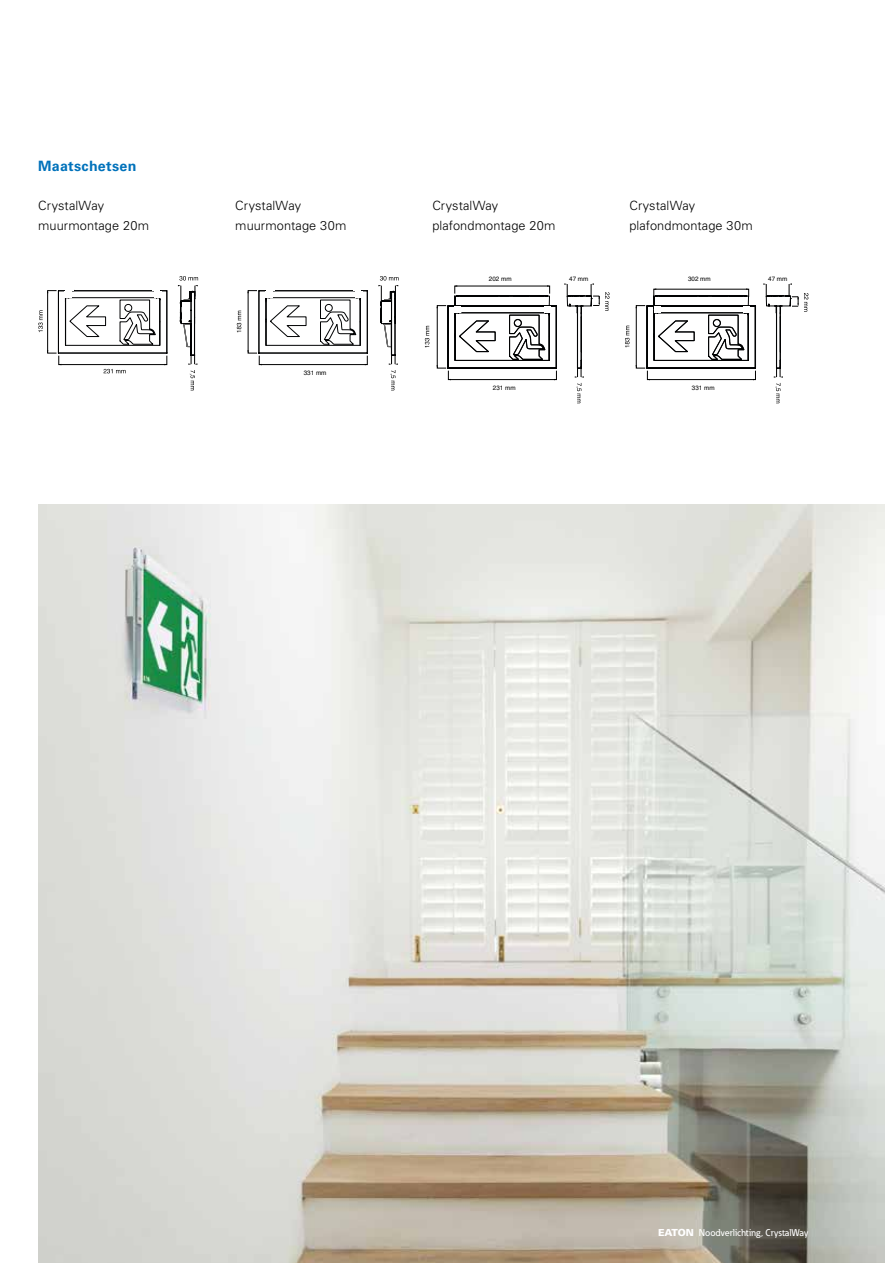
<style>
.page{position:relative;width:885px;height:1263px;background:#fff}
.page>*{position:absolute;margin:0;border:0;box-sizing:border-box;transform-origin:0 0}
.t1{font:700 14.25px "Univers LT Std";letter-spacing:.02em;color:#0072bb}
.t2{font:300 12.75px/19.5px "Univers LT Std";letter-spacing:.01em;color:#000}
.t3{font:500 9.75px "Eaton";color:#fff}
.t4{font:6.3px "Helvetica";color:#000}
.s1{font-family:"Univers LT Std";font-weight:900}
</style>
<div class="page">
<svg style="left:258px;top:290px;width:110px;height:63px"></svg>
<div style="left:265px;top:291px;width:7px;height:7px;background:#fff"></div>
<div style="left:265px;top:284px;width:9px;height:7px;background:#fff"></div>
<div style="left:355px;top:291px;width:7px;height:7px;background:#fff"></div>
<div style="left:353px;top:284px;width:7px;height:7px;background:#fff"></div>
<div style="left:259px;top:355px;width:108px;height:10px;border:1px solid #000"></div>
<svg style="left:237px;top:311px;width:4px;height:21px"></svg>
<svg style="left:378px;top:276px;width:20px;height:114px"></svg>
<svg style="left:58px;top:290px;width:109px;height:63px"></svg>
<div style="left:65px;top:291px;width:7px;height:7px;background:#fff"></div>
<div style="left:65px;top:284px;width:9px;height:7px;background:#fff"></div>
<div style="left:155px;top:291px;width:7px;height:7px;background:#fff"></div>
<div style="left:153px;top:284px;width:7px;height:7px;background:#fff"></div>
<div style="left:47px;top:290px;width:10px;height:63px;border:1px solid #000"></div>
<div style="left:59px;top:355px;width:108px;height:10px;border:1px solid #000"></div>
<svg style="left:103px;top:369px;width:23px;height:4px"></svg>
<svg style="left:38px;top:310px;width:5px;height:22px"></svg>
<svg style="left:178px;top:276px;width:20px;height:114px"></svg>
<div style="left:448px;top:370px;width:108px;height:10px;border:1px solid #000"></div>
<svg style="left:425px;top:326px;width:4px;height:22px"></svg>
<svg style="left:447px;top:285px;width:110px;height:83px"></svg>
<div style="left:454px;top:306px;width:7px;height:7px;background:#fff"></div>
<div style="left:500px;top:297px;width:7px;height:7px;background:#fff"></div>
<div style="left:499px;top:297px;width:7px;height:7px;background:#fff"></div>
<div style="left:544px;top:306px;width:6px;height:7px;background:#fff"></div>
<svg style="left:564px;top:283px;width:45px;height:120px"></svg>
<div style="left:636px;top:305px;width:9px;height:63px;border:1px solid #000"></div>
<div style="left:647px;top:370px;width:108px;height:10px;border:1px solid #000"></div>
<svg style="left:625px;top:326px;width:4px;height:21px"></svg>
<svg style="left:646px;top:288px;width:109px;height:80px"></svg>
<div style="left:653px;top:306px;width:7px;height:7px;background:#fff"></div>
<div style="left:699px;top:297px;width:7px;height:7px;background:#fff"></div>
<div style="left:698px;top:297px;width:7px;height:7px;background:#fff"></div>
<div style="left:743px;top:306px;width:6px;height:7px;background:#fff"></div>
<svg style="left:763px;top:283px;width:45px;height:120px"></svg>
<img style="left:38px;top:505px;width:846px;height:758px">
<p class="t1" style="left:38px;top:158px;width:100px">Maatschetsen</p>
<p class="t2" style="left:38px;top:196px;width:112px">CrystalWay muurmontage 20m</p>
<p class="t2" style="left:235px;top:196px;width:113px">CrystalWay muurmontage 30m</p>
<p class="t2" style="left:432px;top:196px;width:125px">CrystalWay plafondmontage 20m</p>
<p class="t2" style="left:629px;top:196px;width:125px">CrystalWay plafondmontage 30m</p>
<p class="t4" style="left:304px;top:368px;width:24px">331 mm</p>
<p class="t4" style="left:489px;top:274px;width:24px">202 mm</p>
<p class="t4" style="left:569px;top:274px;width:21px">47 mm</p>
<p class="t4" style="left:493px;top:383px;width:24px">231 mm</p>
<p class="t4" style="left:688px;top:274px;width:24px">302 mm</p>
<p class="t4" style="left:768px;top:274px;width:21px">47 mm</p>
<p class="t4" style="left:691px;top:383px;width:24px">331 mm</p>
<p class="t3" style="left:658px;top:1226px;width:152px"><span class="s1">EATON</span> Noodverlichting, CrystalWay</p>
</div>
